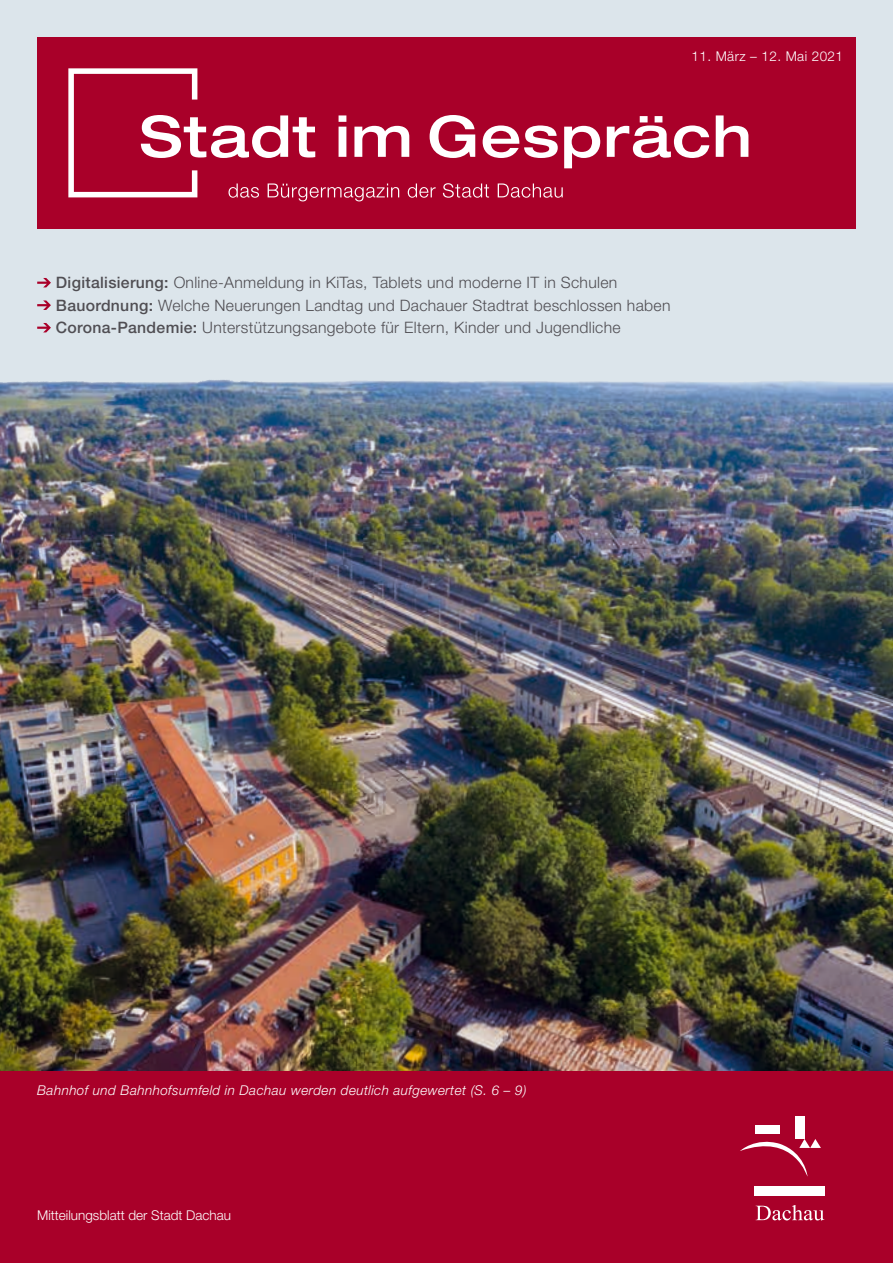
<style>
.page{position:relative;width:893px;height:1263px;background:#fff}
.page>*{position:absolute;margin:0;border:0;box-sizing:border-box;transform-origin:0 0}
.t1{font:300 15.75px/22.5px "Helvetica Neue";letter-spacing:.02em;color:#504e53}
.t2{font:italic 300 13.5px "Helvetica Neue";letter-spacing:.03em;color:#fff}
.t3{font:300 13.5px "Helvetica Neue";letter-spacing:.03em;color:#fff}
.t4{font:300 12px "Helvetica Neue";letter-spacing:.03em;color:#fff}
.s1{font-weight:500}
</style>
<div class="page">
<img style="left:0;top:0;width:893px;height:1071px">
<img style="left:108px;top:380px;width:101px;height:2px">
<svg style="left:37px;top:278px;width:14px;height:9px"></svg>
<svg style="left:37px;top:300px;width:14px;height:10px"></svg>
<svg style="left:37px;top:323px;width:14px;height:9px"></svg>
<div style="left:37px;top:37px;width:819px;height:192px;background:#a90029"></div>
<svg style="left:68px;top:68px;width:680px;height:133px"></svg>
<div style="left:0;top:1071px;width:893px;height:192px;background:#a90029"></div>
<div style="left:755px;top:1125px;width:24px;height:9px;background:#fff"></div>
<div style="left:795px;top:1116px;width:9px;height:23px;background:#fff"></div>
<svg style="left:740px;top:1131px;width:81px;height:46px"></svg>
<div style="left:754px;top:1187px;width:71px;height:9px;background:#fff"></div>
<svg style="left:756px;top:1205px;width:68px;height:15px"></svg>
<p class="t3" style="left:691px;top:48px;width:153px">11. März – 12. Mai 2021</p>
<p class="t1" style="left:56px;top:271px;width:616px"><span class="s1">Digitalisierung:</span> Online-Anmeldung in KiTas, Tablets und moderne IT in Schulen<br><span class="s1">Bauordnung:</span> Welche Neuerungen Landtag und Dachauer Stadtrat beschlossen haben<br><span class="s1">Corona-Pandemie:</span> Unterstützungsangebote für Eltern, Kinder und Jugendliche</p>
<p class="t2" style="left:37px;top:1082px;width:491px">Bahnhof und Bahnhofsumfeld in Dachau werden deutlich aufgewertet (S. 6 – 9)</p>
<p class="t4" style="left:37px;top:1209px;width:185px">Mitteilungsblatt der Stadt Dachau</p>
</div>
